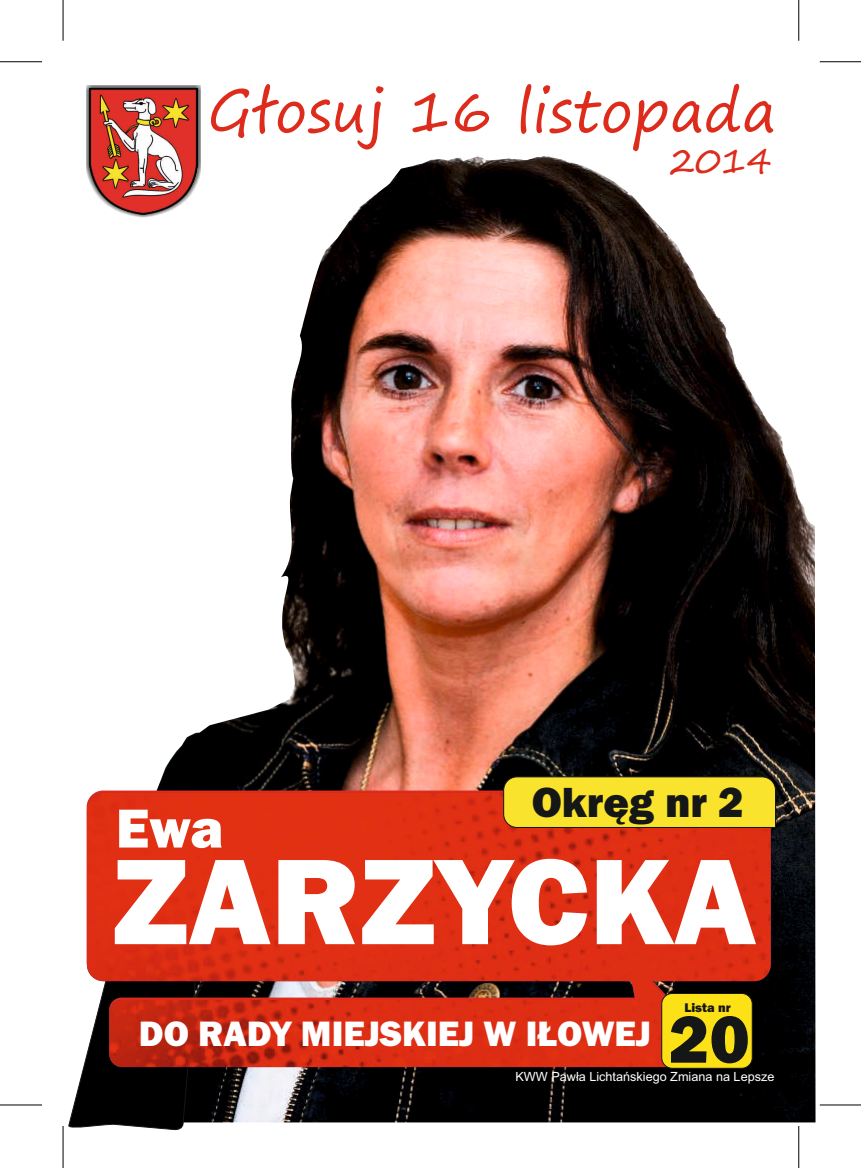
<style>
.page{position:relative;width:861px;height:1168px;background:#fff}
.page>*{position:absolute;margin:0;border:0;box-sizing:border-box;transform-origin:0 0}
.t1{font:800 126px "Franklin Gothic";color:#fff}
.t2{font:800 68.95px "Franklin Gothic";color:#151616}
.t3{font:57.57px "Segoe Print";color:#dd2b1c}
.t4{font:800 56.7px "Franklin Gothic";color:#fff}
.t5{font:800 43.57px "Franklin Gothic";color:#151616}
.t6{font:800 36.57px "Franklin Gothic";color:#fff}
.t7{font:34.82px "Segoe Print";color:#dd2b1c}
.t8{font:800 12.95px "Franklin Gothic";color:#151616}
.t9{font:12.6px "Arial";color:#fff}
</style>
<div class="page">
<img style="left:157px;top:155px;width:658px;height:967px">
<svg style="left:68px;top:861px;width:136px;height:270px"></svg>
<img style="left:87px;top:793px;width:683px;height:274px">
<svg style="left:502px;top:776px;width:274px;height:52px;background:#ebd52b"></svg>
<div style="left:86px;top:85px;width:114px;height:133px;background:#151616;opacity:.98"></div>
<img style="left:90px;top:88px;width:107px;height:127px">
<div style="left:661px;top:993px;width:91px;height:76px;background:#fbe116;border:1px solid #151616;border-radius:11px"></div>
<hr style="left:0;top:1104px;width:42px;height:1px;background:#000">
<hr style="left:63px;top:1126px;width:1px;height:42px;background:#000">
<hr style="left:0;top:61px;width:42px;height:1px;background:#000">
<hr style="left:63px;top:0;width:1px;height:41px;background:#000">
<hr style="left:819px;top:61px;width:41px;height:1px;background:#000">
<hr style="left:798px;top:0;width:1px;height:41px;background:#000">
<hr style="left:819px;top:1104px;width:41px;height:1px;background:#000">
<hr style="left:798px;top:1126px;width:1px;height:42px;background:#000">
<h3 class="t3" style="left:207px;top:82px;width:569px">Głosuj 16 listopada</h3>
<h3 class="t7" style="left:669px;top:143px;width:104px">2014</h3>
<h3 class="t4" style="left:116px;top:808px;width:109px">Ewa</h3>
<h3 class="t5" style="left:531px;top:786px;width:213px">Okręg nr 2</h3>
<h1 class="t1" style="left:112px;top:856px;width:645px">ZARZYCKA</h1>
<h3 class="t6" style="left:139px;top:1020px;width:513px">DO RADY MIEJSKIEJ W IŁOWEJ</h3>
<p class="t8" style="left:684px;top:1003px;width:48px">Lista nr</p>
<h2 class="t2" style="left:668px;top:1014px;width:82px">20</h2>
<p class="t9" style="left:515px;top:1071px;width:260px">KWW Pawła Lichtańskiego Zmiana na Lepsze</p>
</div>
